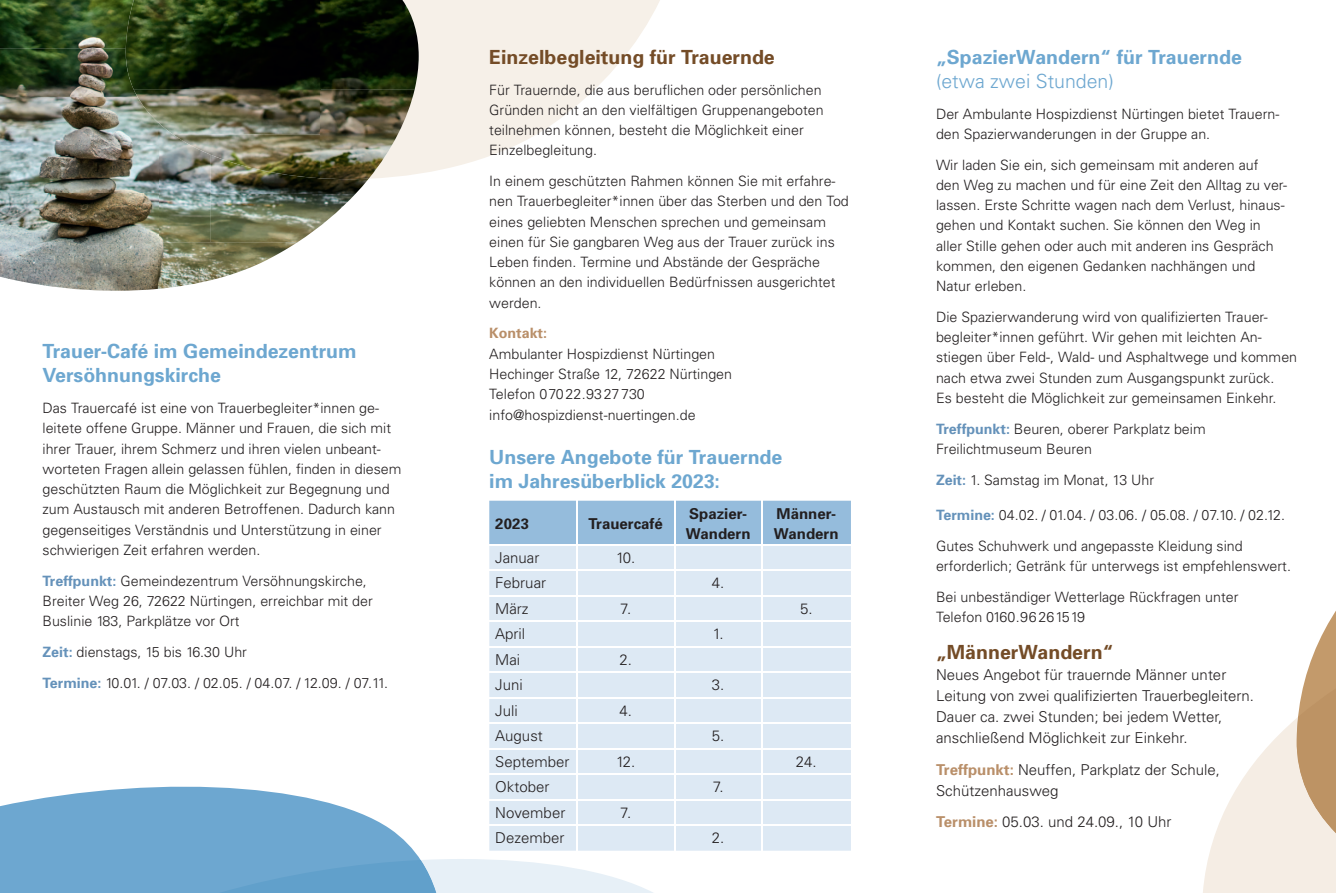
<style>
.page{position:relative;width:1336px;height:893px;background:#fff}
.page>*{position:absolute;margin:0;border:0;box-sizing:border-box;transform-origin:0 0}
.t1{font:700 19.5px/24px "Univers";color:#6da7d0}
.t2{font:700 19.5px "Univers";color:#744c27}
.t3{font:300 19.5px "Univers";color:#6da7d0}
.t4{font:300 15px/21px "Univers";color:#231f20}
.t5{font:700 15px/19.5px "Univers";color:#231f20}
.t6{font:300 14.25px/20.2px "Univers";color:#231f20}
.t7{font:700 14.25px "Univers";color:#b98f69}
.s1{font-weight:700;color:#6592ba}
.s2{font-weight:700;color:#b98f69}
</style>
<div class="page">
<svg style="left:489px;top:501px;width:361px;height:350px"></svg>
<hr style="left:761px;top:824px;width:89px;height:2px;background:#fff">
<hr style="left:760px;top:501px;width:2px;height:43px;background:#fff">
<hr style="left:760px;top:545px;width:2px;height:24px;background:#fff">
<hr style="left:760px;top:571px;width:2px;height:24px;background:#fff">
<hr style="left:760px;top:596px;width:2px;height:24px;background:#fff">
<hr style="left:760px;top:622px;width:2px;height:24px;background:#fff">
<hr style="left:760px;top:647px;width:2px;height:24px;background:#fff">
<hr style="left:760px;top:673px;width:2px;height:24px;background:#fff">
<hr style="left:760px;top:698px;width:2px;height:24px;background:#fff">
<hr style="left:760px;top:724px;width:2px;height:24px;background:#fff">
<hr style="left:760px;top:749px;width:2px;height:24px;background:#fff">
<hr style="left:760px;top:775px;width:2px;height:24px;background:#fff">
<hr style="left:760px;top:800px;width:2px;height:24px;background:#fff">
<hr style="left:760px;top:826px;width:2px;height:25px;background:#fff">
<img style="left:0;top:0;width:125px;height:48px">
<img style="left:0;top:48px;width:134px;height:49px">
<img style="left:0;top:97px;width:158px;height:194px">
<img style="left:158px;top:135px;width:52px;height:107px">
<img style="left:210px;top:178px;width:158px;height:16px">
<img style="left:210px;top:194px;width:145px;height:48px">
<img style="left:158px;top:242px;width:139px;height:47px">
<svg style="left:414px;top:0;width:246px;height:174px;fill:#f6f0e8"></svg>
<img style="left:125px;top:0;width:293px;height:90px">
<img style="left:134px;top:90px;width:186px;height:45px">
<img style="left:320px;top:90px;width:94px;height:89px">
<img style="left:173px;top:134px;width:147px;height:44px">
<svg style="left:0;top:733px;width:493px;height:160px"></svg>
<svg style="left:219px;top:859px;width:434px;height:34px"></svg>
<svg style="left:1203px;top:612px;width:132px;height:281px"></svg>
<h1 class="t1" style="left:43px;top:339px;width:315px">Trauer-Café im Gemeindezentrum<br>Versöhnungskirche</h1>
<p class="t6" style="left:43px;top:397px;width:360px">Das Trauercafé ist eine von Trauerbegleiter*innen ge&shy;leitete offene Gruppe. Männer und Frauen, die sich mit ihrer Trauer, ihrem Schmerz und ihren vielen unbeant&shy;worteten Fragen allein gelassen fühlen, finden in diesem geschützten Raum die Möglichkeit zur Begegnung und zum Austausch mit anderen Betroffenen. Dadurch kann gegenseitiges Verständnis und Unterstützung in einer schwierigen Zeit erfahren werden.</p>
<p class="t6" style="left:43px;top:570px;width:332px"><span class="s1">Treffpunkt:</span> Gemeindezentrum Versöhnungskirche,<br>Breiter Weg 26, 72622 Nürtingen, erreichbar mit der<br>Buslinie 183, Parkplätze vor Ort</p>
<p class="t6" style="left:43px;top:641px;width:206px"><span class="s1">Zeit:</span> dienstags, 15 bis 16.30 Uhr</p>
<p class="t6" style="left:43px;top:673px;width:347px"><span class="s1">Termine:</span> 10.01. / 07.03. / 02.05. / 04.07. / 12.09. / 07.11.</p>
<h1 class="t2" style="left:489px;top:44px;width:287px">Einzelbegleitung für Trauernde</h1>
<p class="t6" style="left:489px;top:79px;width:336px">Für Trauernde, die aus beruflichen oder persönlichen Gründen nicht an den vielfältigen Gruppenangeboten teilnehmen können, besteht die Möglichkeit einer Einzelbegleitung.</p>
<p class="t6" style="left:489px;top:170px;width:361px">In einem geschützten Rahmen können Sie mit erfahre&shy;nen Trauerbegleiter*innen über das Sterben und den Tod eines geliebten Menschen sprechen und gemeinsam einen für Sie gangbaren Weg aus der Trauer zurück ins Leben finden. Termine und Abstände der Gespräche können an den individuellen Bedürfnissen ausgerichtet werden.</p>
<p class="t7" style="left:489px;top:324px;width:59px">Kontakt:</p>
<p class="t6" style="left:489px;top:343px;width:244px">Ambulanter Hospizdienst Nürtingen Hechinger Straße 12, 72622 Nürtingen Telefon 07022.9327730 info@hospizdienst-nuertingen.de</p>
<h1 class="t1" style="left:489px;top:444px;width:294px">Unsere Angebote für Trauernde im Jahresüberblick 2023:</h1>
<p class="t5" style="left:495px;top:513px;width:35px">2023</p>
<p class="t5" style="left:588px;top:513px;width:76px">Trauercafé</p>
<p class="t5" style="left:685px;top:503px;width:66px">Spazier-<br>Wandern</p>
<p class="t5" style="left:773px;top:503px;width:66px">Männer-<br>Wandern</p>
<p class="t4" style="left:495px;top:546px;width:46px">Januar</p>
<p class="t4" style="left:616px;top:546px;width:21px">10.</p>
<p class="t4" style="left:495px;top:572px;width:52px">Februar</p>
<p class="t4" style="left:711px;top:572px;width:14px">4.</p>
<p class="t4" style="left:495px;top:597px;width:35px">März</p>
<p class="t4" style="left:620px;top:597px;width:13px">7.</p>
<p class="t4" style="left:799px;top:597px;width:14px">5.</p>
<p class="t4" style="left:495px;top:623px;width:31px">April</p>
<p class="t4" style="left:712px;top:623px;width:13px">1.</p>
<p class="t4" style="left:495px;top:648px;width:26px">Mai</p>
<p class="t4" style="left:619px;top:648px;width:14px">2.</p>
<p class="t4" style="left:495px;top:674px;width:29px">Juni</p>
<p class="t4" style="left:711px;top:674px;width:14px">3.</p>
<p class="t4" style="left:495px;top:699px;width:24px">Juli</p>
<p class="t4" style="left:619px;top:699px;width:14px">4.</p>
<p class="t4" style="left:495px;top:725px;width:49px">August</p>
<p class="t4" style="left:711px;top:725px;width:14px">5.</p>
<p class="t4" style="left:495px;top:750px;width:76px">September</p>
<p class="t4" style="left:616px;top:750px;width:21px">12.</p>
<p class="t4" style="left:795px;top:750px;width:22px">24.</p>
<p class="t4" style="left:495px;top:776px;width:56px">Oktober</p>
<p class="t4" style="left:712px;top:776px;width:13px">7.</p>
<p class="t4" style="left:495px;top:801px;width:72px">November</p>
<p class="t4" style="left:620px;top:801px;width:13px">7.</p>
<p class="t4" style="left:495px;top:827px;width:71px">Dezember</p>
<p class="t4" style="left:711px;top:827px;width:14px">2.</p>
<h1 class="t1" style="left:935px;top:44px;width:307px">„SpazierWandern“ für Trauernde</h1>
<h1 class="t3" style="left:935px;top:69px;width:179px">(etwa zwei Stunden)</h1>
<p class="t6" style="left:935px;top:103px;width:345px">Der Ambulante Hospizdienst Nürtingen bietet Trauern&shy;den Spazierwanderungen in der Gruppe an.</p>
<p class="t6" style="left:935px;top:154px;width:352px">Wir laden Sie ein, sich gemeinsam mit anderen auf<br>den Weg zu machen und für eine Zeit den Alltag zu ver&shy;lassen. Erste Schritte wagen nach dem Verlust, hinaus&shy;gehen und Kontakt suchen. Sie können den Weg in aller Stille gehen oder auch mit anderen ins Gespräch kommen, den eigenen Gedanken nachhängen und Natur erleben.</p>
<p class="t6" style="left:935px;top:306px;width:362px">Die Spazierwanderung wird von qualifizierten Trauer&shy;begleiter*innen geführt. Wir gehen mit leichten An&shy;stiegen über Feld-, Wald- und Asphaltwege und kommen nach etwa zwei Stunden zum Ausgangspunkt zurück.<br>Es besteht die Möglichkeit zur gemeinsamen Einkehr.</p>
<p class="t6" style="left:935px;top:418px;width:271px"><span class="s1">Treffpunkt:</span> Beuren, oberer Parkplatz beim<br>Freilichtmuseum Beuren</p>
<p class="t6" style="left:935px;top:469px;width:220px"><span class="s1">Zeit:</span> 1. Samstag im Monat, 13 Uhr</p>
<p class="t6" style="left:935px;top:499px;width:350px;line-height:30.8px"><span class="s1">Termine:</span> 04.02. / 01.04. / 03.06. / 05.08. / 07.10. / 02.12.<br>Gutes Schuhwerk und angepasste Kleidung sind</p>
<p class="t6" style="left:935px;top:550px;width:356px;line-height:30.8px">erforderlich; Getränk für unterwegs ist empfehlenswert.<br>Bei unbeständiger Wetterlage Rückfragen unter</p>
<p class="t6" style="left:935px;top:606px;width:150px">Telefon 0160.96 261519</p>
<h1 class="t2" style="left:935px;top:640px;width:179px">„MännerWandern“</h1>
<p class="t4" style="left:935px;top:664px;width:319px">Neues Angebot für trauernde Männer unter Leitung von zwei qualifizierten Trauerbegleitern.<br>Dauer ca. zwei Stunden; bei jedem Wetter, anschließend Möglichkeit zur Einkehr.</p>
<p class="t4" style="left:935px;top:759px;width:285px"><span class="s2">Treffpunkt:</span> Neuffen, Parkplatz der Schule,<br>Schützenhausweg</p>
<p class="t4" style="left:935px;top:811px;width:237px"><span class="s2">Termine:</span> 05.03. und 24.09., 10 Uhr</p>
</div>
